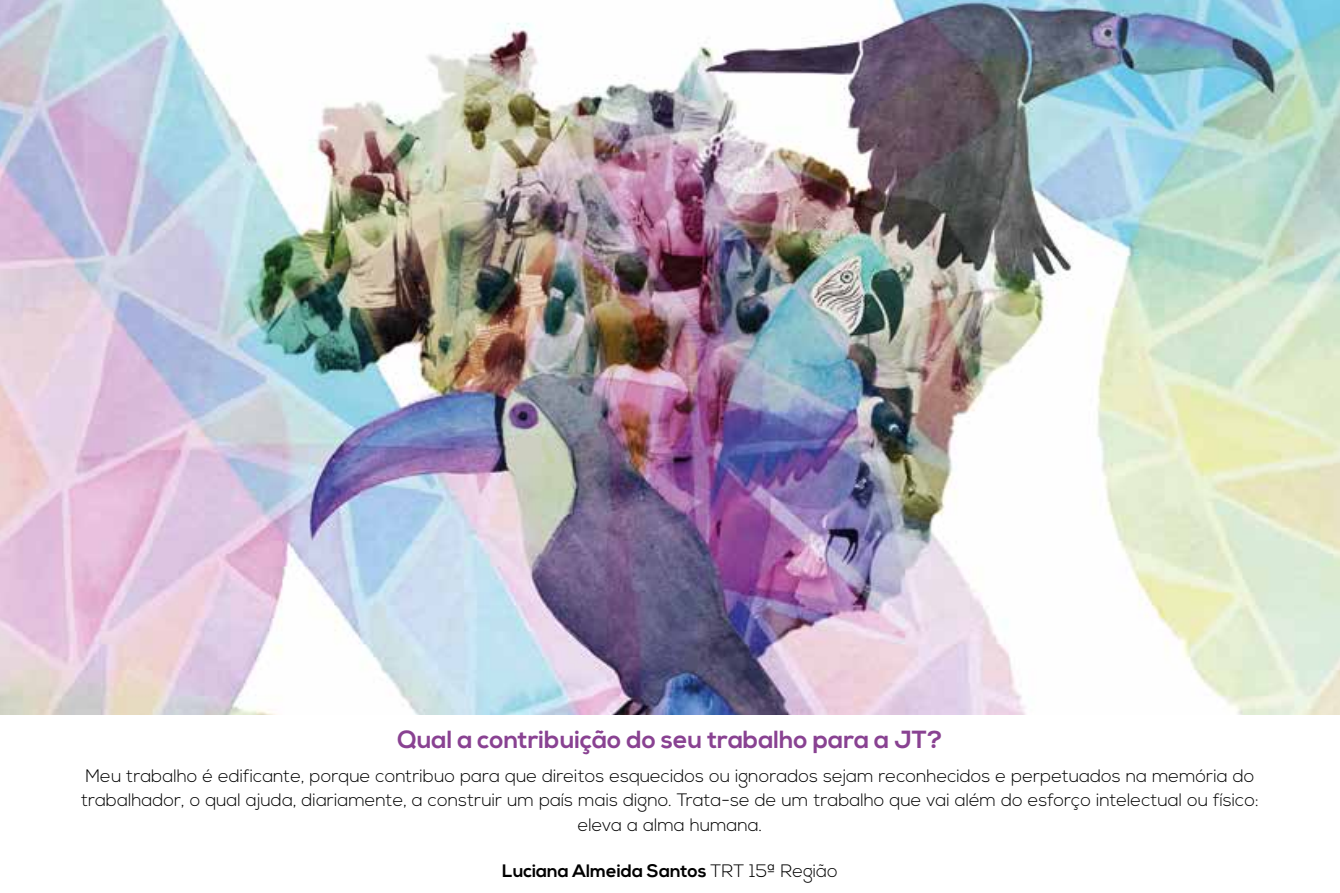
<style>
.page{position:relative;width:1340px;height:893px;background:#fff}
.page>*{position:absolute;margin:0;border:0;box-sizing:border-box;transform-origin:0 0}
.t1{font:700 24.75px "Nexa";color:#894292}
.t2{font:300 18px/24.8px "Nexa";color:#000;text-align:center}
.t3{font:700 18px "Nexa";color:#000}
.s1{font-weight:300}
</style>
<div class="page">
<img style="left:0;top:0;width:1339px;height:714px">
<h1 class="t1" style="left:397px;top:725px;width:546px">Qual a contribuição do seu trabalho para a JT?</h1>
<p class="t2" style="left:81px;top:764px;width:1179px">Meu trabalho é edificante, porque contribuo para que direitos esquecidos ou ignorados sejam reconhecidos e perpetuados na memória do trabalhador, o qual ajuda, diariamente, a construir um país mais digno. Trata-se de um trabalho que vai além do esforço intelectual ou físico: eleva a alma humana.</p>
<p class="t3" style="left:502px;top:860px;width:337px">Luciana Almeida Santos <span class="s1">TRT 15ª Região</span></p>
</div>
